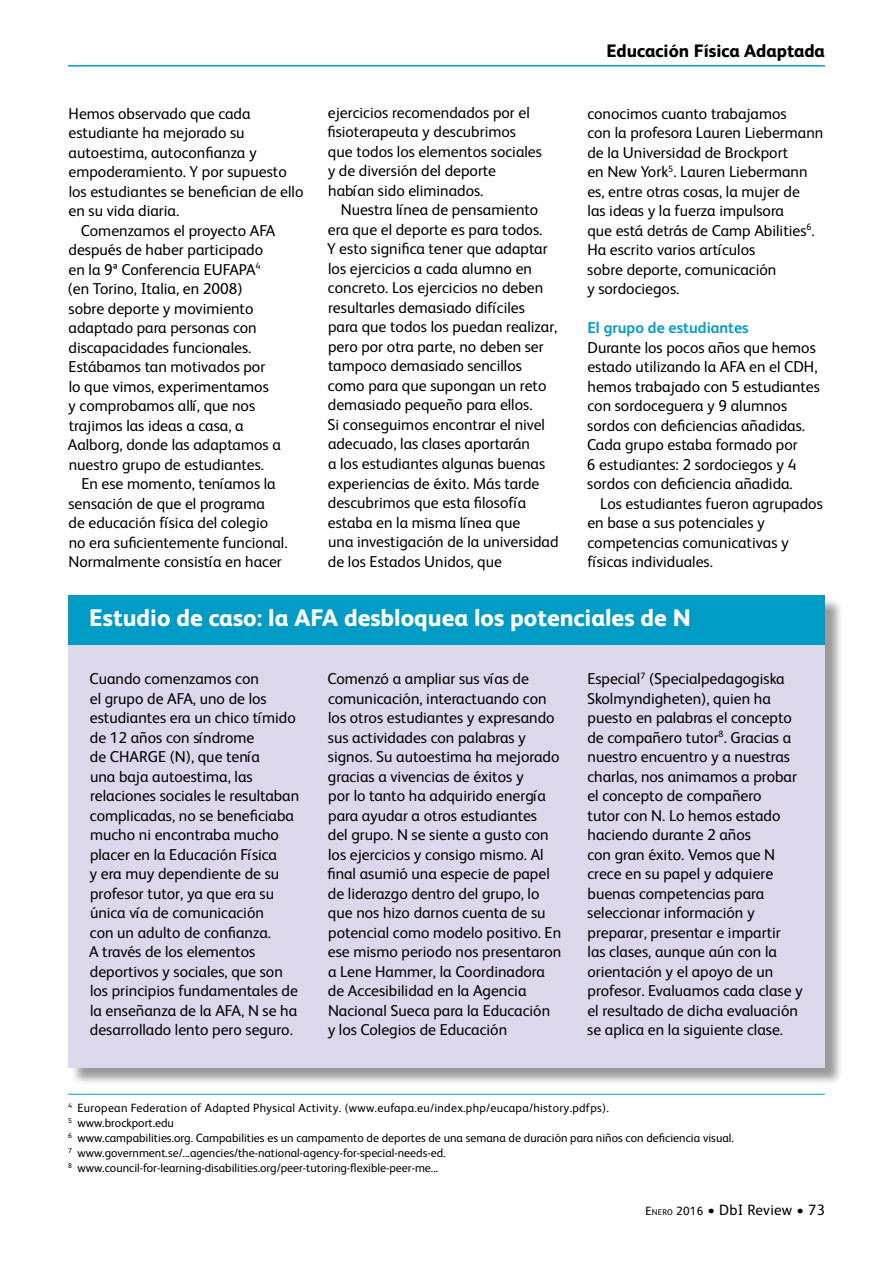
<style>
.page{position:relative;width:893px;height:1263px;background:#fff}
.page>*{position:absolute;margin:0;border:0;box-sizing:border-box;transform-origin:0 0}
.t1{font:800 24px "FS Albert";color:#fff}
.t2{font:800 18px "FS Albert";color:#000}
.t3{font:15.75px/19.5px "FS Albert";color:#000}
.t4{font:700 15.75px "FS Albert";color:#009cc6}
.t5{font:15px "FS Albert";letter-spacing:.02em;color:#000}
.t6{font:12px/15px "FS Albert";color:#000}
.s1{font-size:12px}
.s2{font-size:8.4px}
</style>
<div class="page">
<hr style="left:68px;top:65px;width:757px;height:2px;background:#009cc6">
<hr style="left:68px;top:1094px;width:757px;height:1px;background:#009cc6">
<div style="left:70px;top:597px;width:774px;height:489px;background:#000;opacity:.4"></div>
<div style="left:68px;top:595px;width:757px;height:472px;background:#dcd7ea"></div>
<div style="left:68px;top:595px;width:757px;height:49px;background:#009cc6"></div>
<p class="t3" style="left:69px;top:103px;width:183px">Hemos observado que cada</p>
<p class="t3" style="left:69px;top:123px;width:178px">estudiante ha mejorado su</p>
<p class="t3" style="left:69px;top:142px;width:190px">autoestima, autoconfianza y</p>
<p class="t3" style="left:69px;top:162px;width:220px">empoderamiento. Y por supuesto</p>
<p class="t3" style="left:69px;top:181px;width:236px">los estudiantes se benefician de ello</p>
<p class="t3" style="left:69px;top:201px;width:112px">en su vida diaria.</p>
<p class="t3" style="left:81px;top:220px;width:196px">Comenzamos el proyecto AFA</p>
<p class="t3" style="left:69px;top:240px;width:196px">después de haber participado</p>
<p class="t3" style="left:69px;top:259px;width:194px">en la 9ª Conferencia EUFAPA<sup>4</sup></p>
<p class="t3" style="left:68px;top:279px;width:176px">(en Torino, Italia, en 2008)</p>
<p class="t3" style="left:69px;top:298px;width:187px">sobre deporte y movimiento</p>
<p class="t3" style="left:69px;top:318px;width:190px">adaptado para personas con</p>
<p class="t3" style="left:69px;top:337px;width:184px">discapacidades funcionales.</p>
<p class="t3" style="left:69px;top:357px;width:198px">Estábamos tan motivados por</p>
<p class="t3" style="left:69px;top:376px;width:202px">lo que vimos, experimentamos</p>
<p class="t3" style="left:68px;top:396px;width:188px">y comprobamos allí, que nos</p>
<p class="t3" style="left:69px;top:415px;width:176px">trajimos las ideas a casa, a</p>
<p class="t3" style="left:68px;top:435px;width:215px">Aalborg, donde las adaptamos a</p>
<p class="t3" style="left:69px;top:454px;width:197px">nuestro grupo de estudiantes.</p>
<p class="t3" style="left:81px;top:474px;width:196px">En ese momento, teníamos la</p>
<p class="t3" style="left:68px;top:493px;width:198px">sensación de que el programa</p>
<p class="t3" style="left:69px;top:513px;width:201px">de educación física del colegio</p>
<p class="t3" style="left:69px;top:532px;width:220px">no era suficientemente funcional.</p>
<p class="t3" style="left:69px;top:552px;width:215px">Normalmente consistía en hacer</p>
<p class="t3" style="left:327px;top:103px;width:216px">ejercicios recomendados por el fisioterapeuta y descubrimos que todos los elementos sociales y de diversión del deporte habían sido eliminados.</p>
<p class="t3" style="left:327px;top:200px;width:233px;text-indent:14px">Nuestra línea de pensamiento era que el deporte es para todos.<br>Y esto significa tener que adaptar los ejercicios a cada alumno en concreto. Los ejercicios no deben resultarles demasiado difíciles<br>para que todos los puedan realizar, pero por otra parte, no deben ser tampoco demasiado sencillos como para que supongan un reto demasiado pequeño para ellos.<br>Si conseguimos encontrar el nivel adecuado, las clases aportarán<br>a los estudiantes algunas buenas experiencias de éxito. Más tarde descubrimos que esta filosofía estaba en la misma línea que<br>una investigación de la universidad de los Estados Unidos, que</p>
<p class="t2" style="left:606px;top:40px;width:220px">Educación Física Adaptada</p>
<p class="t3" style="left:587px;top:103px;width:238px">conocimos cuanto trabajamos<br>con la profesora Lauren Liebermann de la Universidad de Brockport<br>en New York<sup>5</sup>. Lauren Liebermann es, entre otras cosas, la mujer de<br>las ideas y la fuerza impulsora<br>que está detrás de Camp Abilities<sup>6</sup>.<br>Ha escrito varios artículos<br>sobre deporte, comunicación<br>y sordociegos.</p>
<p class="t4" style="left:587px;top:319px;width:163px">El grupo de estudiantes</p>
<p class="t3" style="left:587px;top:337px;width:235px">Durante los pocos años que hemos estado utilizando la AFA en el CDH, hemos trabajado con 5 estudiantes con sordoceguera y 9 alumnos sordos con deficiencias añadidas.<br>Cada grupo estaba formado por<br>6 estudiantes: 2 sordociegos y 4 sordos con deficiencia añadida.</p>
<p class="t3" style="left:587px;top:493px;width:237px;text-indent:13px">Los estudiantes fueron agrupados en base a sus potenciales y competencias comunicativas y físicas individuales.</p>
<h1 class="t1" style="left:89px;top:604px;width:603px">Estudio de caso: la AFA desbloquea los potenciales de N</h1>
<p class="t3" style="left:89px;top:669px;width:212px">Cuando comenzamos con<br>el grupo de AFA, uno de los estudiantes era un chico tímido de 12 años con síndrome<br>de CHARGE (N), que tenía<br>una baja autoestima, las relaciones sociales le resultaban complicadas, no se beneficiaba mucho ni encontraba mucho placer en la Educación Física<br>y era muy dependiente de su profesor tutor, ya que era su única vía de comunicación<br>con un adulto de confianza.<br>A través de los elementos deportivos y sociales, que son los principios fundamentales de la enseñanza de la AFA, N se ha desarrollado lento pero seguro.</p>
<p class="t3" style="left:327px;top:669px;width:235px">Comenzó a ampliar sus vías de comunicación, interactuando con los otros estudiantes y expresando sus actividades con palabras y signos. Su autoestima ha mejorado gracias a vivencias de éxitos y<br>por lo tanto ha adquirido energía para ayudar a otros estudiantes<br>del grupo. N se siente a gusto con los ejercicios y consigo mismo. Al final asumió una especie de papel de liderazgo dentro del grupo, lo que nos hizo darnos cuenta de su potencial como modelo positivo. En ese mismo periodo nos presentaron a Lene Hammer, la Coordinadora de Accesibilidad en la Agencia<br>Nacional Sueca para la Educación<br>y los Colegios de Educación</p>
<p class="t3" style="left:587px;top:669px;width:217px">Especial<sup>7</sup> (Specialpedagogiska<br>Skolmyndigheten), quien ha puesto en palabras el concepto de compañero tutor<sup>8</sup>. Gracias a nuestro encuentro y a nuestras charlas, nos animamos a probar el concepto de compañero<br>tutor con N. Lo hemos estado haciendo durante 2 años<br>con gran éxito. Vemos que N crece en su papel y adquiere buenas competencias para seleccionar información y preparar, presentar e impartir<br>las clases, aunque aún con la orientación y el apoyo de un profesor. Evaluamos cada clase y el resultado de dicha evaluación se aplica en la siguiente clase.</p>
<p class="t6" style="left:68px;top:1100px;width:667px"><sup>4</sup> European Federation of Adapted Physical Activity. (www.eufapa.eu/index.php/eucapa/history.pdfps).<br><sup>5</sup> www.brockport.edu<br><sup>6</sup> www.campabilities.org. Campabilities es un campamento de deportes de una semana de duración para niños con deficiencia visual.<br><sup>7</sup> www.government.se/...agencies/the-national-agency-for-special-needs-ed.<br><sup>8</sup> www.council-for-learning-disabilities.org/peer-tutoring-flexible-peer-me...</p>
<p class="t5" style="left:645px;top:1201px;width:181px"><span class="s1">E</span><span class="s2">NERO</span> <span class="s1">2016</span> • DbI Review • 73</p>
</div>
